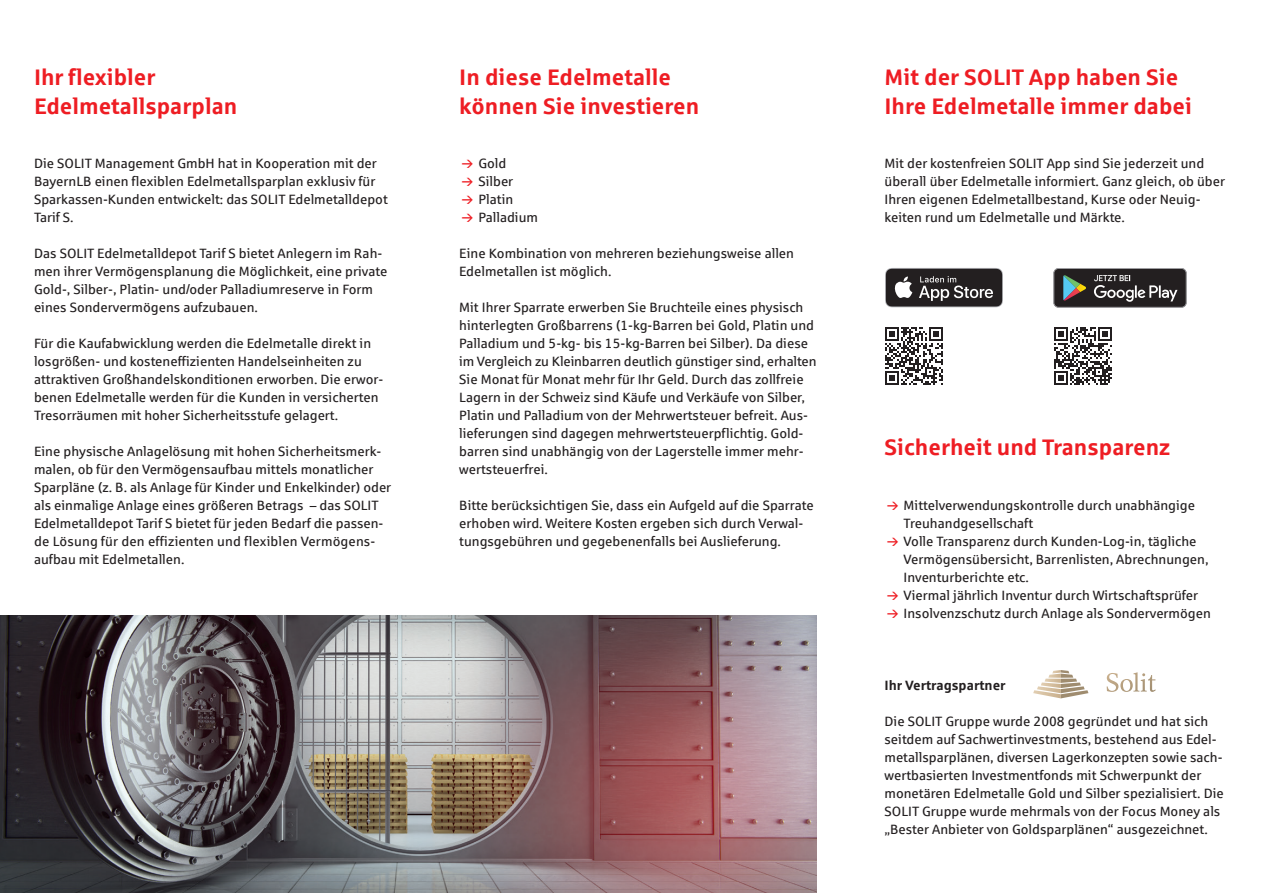
<style>
.page{position:relative;width:1263px;height:893px;background:#fff}
.page>*{position:absolute;margin:0;border:0;box-sizing:border-box;transform-origin:0 0}
.Einleitung_und_Ueberschrift{font:700 22.5px/29.2px "Sparkasse Rg";color:#ee1d23}
.Fliesstext{font:13.5px/18px "Sparkasse Rg";color:#231f20}
.Fliesstext-2{font:700 13.5px "Sparkasse Rg";color:#231f20}
</style>
<div class="page">
<img style="left:0;top:615px;width:816px;height:278px">
<svg style="left:1033px;top:670px;width:55px;height:28px"></svg>
<svg style="left:1107px;top:672px;width:49px;height:20px"></svg>
<svg style="left:885px;top:268px;width:118px;height:39px;background:#494647"></svg>
<svg style="left:885px;top:327px;width:58px;height:58px"></svg>
<svg style="left:1053px;top:268px;width:133px;height:40px;background:#464444"></svg>
<svg style="left:1054px;top:327px;width:57px;height:58px"></svg>
<p class="Einleitung_und_Ueberschrift" style="left:34px;top:61px;width:205px">Ihr flexibler<br>Edelmetallsparplan</p>
<p class="Fliesstext" style="left:34px;top:154px;width:355px">Die SOLIT Management GmbH hat in Kooperation mit der BayernLB einen flexiblen Edelmetallsparplan exklusiv für Sparkassen-Kunden entwickelt: das SOLIT Edelmetalldepot Tarif S.</p>
<p class="Fliesstext" style="left:34px;top:244px;width:355px">Das SOLIT Edelmetalldepot Tarif S bietet Anlegern im Rah&shy;men ihrer Vermögensplanung die Möglichkeit, eine private Gold-, Silber-, Platin- und/oder Palladiumreserve in Form eines Sondervermögens aufzubauen.</p>
<p class="Fliesstext" style="left:34px;top:334px;width:351px">Für die Kaufabwicklung werden die Edelmetalle direkt in losgrößen- und kosteneffizienten Handelseinheiten zu attraktiven Großhandelskonditionen erworben. Die erwor&shy;benen Edelmetalle werden für die Kunden in versicherten Tresorräumen mit hoher Sicherheitsstufe gelagert.</p>
<p class="Fliesstext" style="left:34px;top:442px;width:359px">Eine physische Anlagelösung mit hohen Sicherheitsmerk&shy;malen, ob für den Vermögensaufbau mittels monatlicher Sparpläne (z. B. als Anlage für Kinder und Enkelkinder) oder als einmalige Anlage eines größeren Betrags – das SOLIT Edelmetalldepot Tarif S bietet für jeden Bedarf die passen&shy;de Lösung für den effizienten und flexiblen Vermögens&shy;aufbau mit Edelmetallen.</p>
<p class="Einleitung_und_Ueberschrift" style="left:459px;top:61px;width:241px">In diese Edelmetalle können Sie investieren</p>
<p class="Fliesstext" style="left:478px;top:154px;width:30px">Gold</p>
<p class="Fliesstext" style="left:478px;top:172px;width:36px">Silber</p>
<p class="Fliesstext" style="left:478px;top:190px;width:36px">Platin</p>
<p class="Fliesstext" style="left:478px;top:208px;width:61px">Palladium</p>
<p class="Fliesstext" style="left:459px;top:244px;width:336px">Eine Kombination von mehreren beziehungsweise allen<br>Edelmetallen ist möglich.</p>
<p class="Fliesstext" style="left:459px;top:298px;width:359px">Mit Ihrer Sparrate erwerben Sie Bruchteile eines physisch hinterlegten Großbarrens (1-kg-Barren bei Gold, Platin und Palladium und 5-kg- bis 15-kg-Barren bei Silber). Da diese im Vergleich zu Kleinbarren deutlich günstiger sind, erhalten Sie Monat für Monat mehr für Ihr Geld. Durch das zollfreie Lagern in der Schweiz sind Käufe und Verkäufe von Silber, Platin und Palladium von der Mehrwertsteuer befreit. Aus&shy;lieferungen sind dagegen mehrwertsteuerpflichtig. Gold&shy;barren sind unabhängig von der Lagerstelle immer mehr&shy;wertsteuerfrei.</p>
<p class="Fliesstext" style="left:459px;top:496px;width:356px">Bitte berücksichtigen Sie, dass ein Aufgeld auf die Sparrate erhoben wird. Weitere Kosten ergeben sich durch Verwal&shy;tungsgebühren und gegebenenfalls bei Auslieferung.</p>
<p class="Einleitung_und_Ueberschrift" style="left:884px;top:61px;width:309px">Mit der SOLIT App haben Sie<br>Ihre Edelmetalle immer dabei</p>
<p class="Fliesstext" style="left:884px;top:154px;width:342px">Mit der kostenfreien SOLIT App sind Sie jederzeit und überall über Edelmetalle informiert. Ganz gleich, ob über Ihren eigenen Edelmetallbestand, Kurse oder Neuig&shy;keiten rund um Edelmetalle und Märkte.</p>
<p class="Einleitung_und_Ueberschrift" style="left:884px;top:432px;width:287px">Sicherheit und Transparenz</p>
<p class="Fliesstext" style="left:904px;top:496px;width:293px">Mittelverwendungskontrolle durch unabhängige<br>Treuhandgesellschaft</p>
<p class="Fliesstext" style="left:904px;top:532px;width:306px">Volle Transparenz durch Kunden-Log-in, tägliche<br>Vermögensübersicht, Barrenlisten, Abrechnungen,<br>Inventurberichte etc.</p>
<p class="Fliesstext" style="left:904px;top:586px;width:296px">Viermal jährlich Inventur durch Wirtschaftsprüfer</p>
<p class="Fliesstext" style="left:904px;top:604px;width:309px">Insolvenzschutz durch Anlage als Sondervermögen</p>
<p class="Fliesstext-2" style="left:884px;top:677px;width:123px">Ihr Vertragspartner</p>
<p class="Fliesstext" style="left:884px;top:712px;width:341px">Die SOLIT Gruppe wurde 2008 gegründet und hat sich seitdem auf Sachwertinvestments, bestehend aus Edel&shy;metallsparplänen, diversen Lagerkonzepten sowie sach&shy;wertbasierten Investmentfonds mit Schwerpunkt der monetären Edelmetalle Gold und Silber spezialisiert. Die SOLIT Gruppe wurde mehrmals von der Focus Money als „Bester Anbieter von Goldsparplänen“ ausgezeichnet.</p>
</div>
